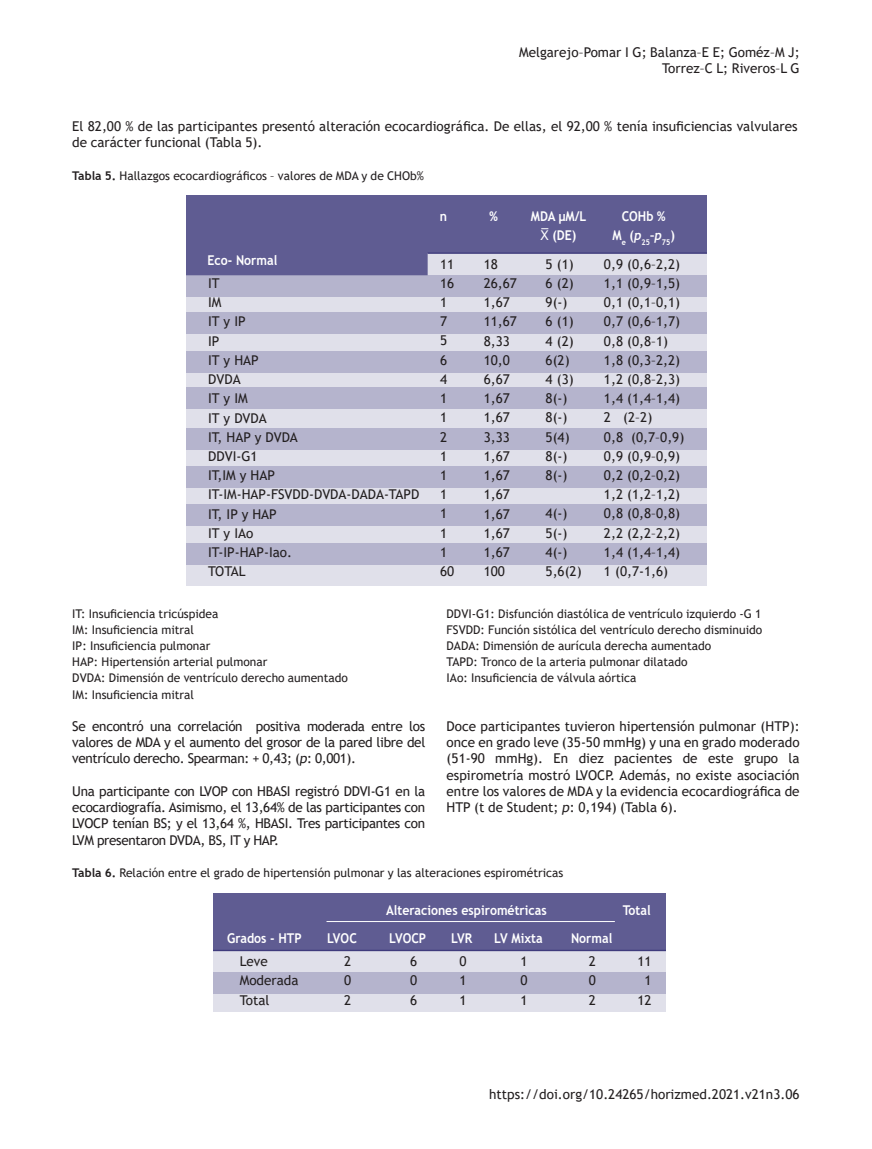
<style>
.page{position:relative;width:872px;height:1149px;background:#fff}
.page>*{position:absolute;margin:0;border:0;box-sizing:border-box;transform-origin:0 0}
.TEXTO_PRINCIPAL_HORI{font:13.5px/19.2px "Trebuchet MS";color:#231f20}
.t1{font:700 13.5px/19.2px "Trebuchet MS";color:#fff;text-align:center;scale:.91 1}
.ENCABEZADO_AUTOR{font:13.5px/16.2px "Trebuchet MS";color:#231f20;text-align:right}
.LEYENDAS_cuadros{font:12px "Trebuchet MS";color:#231f20}
.t2{font:700 7.8px "Trebuchet MS";color:#fff;scale:.91 1}
.s1{font-weight:700}
.s2{font-style:italic}
.s3{font-family:"Arial";font-weight:400}
</style>
<div class="page">
<div style="left:187px;top:196px;width:519px;height:389px;background:#e0e0ea"></div>
<div style="left:187px;top:275px;width:519px;height:21px;background:#b5b4cd"></div>
<div style="left:187px;top:312px;width:519px;height:21px;background:#b5b4cd"></div>
<div style="left:187px;top:351px;width:519px;height:21px;background:#b5b4cd"></div>
<div style="left:187px;top:387px;width:519px;height:21px;background:#b5b4cd"></div>
<div style="left:187px;top:428px;width:519px;height:21px;background:#b5b4cd"></div>
<div style="left:187px;top:466px;width:519px;height:21px;background:#b5b4cd"></div>
<div style="left:187px;top:504px;width:519px;height:21px;background:#b5b4cd"></div>
<div style="left:187px;top:543px;width:519px;height:21px;background:#b5b4cd"></div>
<svg style="left:187px;top:196px;width:519px;height:79px;background:#716f9e"></svg>
<hr style="left:428px;top:252px;width:278px;height:2px;background:#353175">
<svg style="left:214px;top:950px;width:451px;height:61px;background:#dadae6"></svg>
<div style="left:214px;top:972px;width:451px;height:21px;background:#b5b4cd"></div>
<div style="left:214px;top:892px;width:451px;height:58px;background:#5f5c92"></div>
<hr style="left:214px;top:949px;width:451px;height:1px;background:#353175">
<hr style="left:326px;top:920px;width:289px;height:1px;background:#fff">
<p class="ENCABEZADO_AUTOR" style="left:519px;top:44px;width:282px">Melgarejo–Pomar I G; Balanza–E E; Goméz–M J;<br>Torrez–C L; Riveros–L G</p>
<p class="TEXTO_PRINCIPAL_HORI" style="left:72px;top:118px;width:726px;line-height:16.2px">El 82,00 % de las participantes presentó alteración ecocardiográfica. De ellas, el 92,00 % tenía insuficiencias valvulares de carácter funcional (Tabla 5).</p>
<p class="LEYENDAS_cuadros" style="left:72px;top:168px;width:353px"><span class="s1">Tabla 5.</span> Hallazgos ecocardiográficos – valores de MDA y de CHOb%</p>
<p class="t1" style="left:207px;top:250px;width:78px">Eco- Normal</p>
<p class="TEXTO_PRINCIPAL_HORI" style="left:208px;top:273px;width:212px">IT<br>IM<br>IT y IP<br>IP<br>IT y HAP<br>DVDA<br>IT y IM<br>IT y DVDA<br>IT, HAP y DVDA<br>DDVI-G1<br>IT,IM y HAP<br>IT-IM-HAP-FSVDD-DVDA-DADA-TAPD<br>IT, IP y HAP<br>IT y IAo<br>IT-IP-HAP-Iao.<br>TOTAL</p>
<p class="LEYENDAS_cuadros" style="left:72px;top:605px;width:148px">IT: Insuficiencia tricúspidea</p>
<p class="LEYENDAS_cuadros" style="left:72px;top:621px;width:123px">IM: Insuficiencia mitral</p>
<p class="LEYENDAS_cuadros" style="left:72px;top:638px;width:140px">IP: Insuficiencia pulmonar</p>
<p class="LEYENDAS_cuadros" style="left:72px;top:654px;width:196px">HAP: Hipertensión arterial pulmonar</p>
<p class="LEYENDAS_cuadros" style="left:72px;top:670px;width:277px">DVDA: Dimensión de ventrículo derecho aumentado</p>
<p class="LEYENDAS_cuadros" style="left:72px;top:686px;width:123px">IM: Insuficiencia mitral</p>
<p class="TEXTO_PRINCIPAL_HORI" style="left:72px;top:717px;width:354px;line-height:16.2px;text-align:justify">Se encontró una correlación positiva moderada entre los valores de MDA y el aumento del grosor de la pared libre del ventrículo derecho. Spearman: + 0,43; (<span class="s2">p</span>: 0,001).</p>
<p class="TEXTO_PRINCIPAL_HORI" style="left:72px;top:782px;width:354px;line-height:16.2px;text-align:justify">Una participante con LVOP con HBASI registró DDVI-G1 en la ecocardiografía. Asimismo, el 13,64% de las participantes con LVOCP tenían BS; y el 13,64 %, HBASI. Tres participantes con LVM presentaron DVDA, BS, IT y HAP.</p>
<p class="t1" style="left:440px;top:207px;width:10px">n</p>
<p class="t1" style="left:489px;top:207px;width:11px">%</p>
<p class="t1" style="left:531px;top:207px;width:63px">MDA µM/L<br><span class="s3">X</span> (DE)</p>
<p class="t1" style="left:621px;top:207px;width:50px">COHb %</p>
<p class="t2" style="left:612px;top:237px;width:70px"><sup>M</sup>e <sup>(</sup><sup>p</sup>25<sup>–</sup><sup>p</sup>75<sup>)</sup></p>
<p class="TEXTO_PRINCIPAL_HORI" style="left:440px;top:254px;width:16px">11<br>16<br>1<br>7<br>5<br>6<br>4<br>1<br>1<br>2<br>1<br>1<br>1<br>1<br>1<br>1<br>60</p>
<p class="TEXTO_PRINCIPAL_HORI" style="left:484px;top:254px;width:35px">18<br>26,67<br>1,67<br>11,67<br>8,33<br>10,0<br>6,67<br>1,67<br>1,67<br>3,33<br>1,67<br>1,67<br>1,67<br>1,67<br>1,67<br>1,67<br>100</p>
<p class="TEXTO_PRINCIPAL_HORI" style="left:545px;top:254px;width:30px">5 (1)<br>6 (2)<br>9(-)<br>6 (1)<br>4 (2)<br>6(2)<br>4 (3)<br>8(-)<br>8(-)<br>5(4)<br>8(-)<br>8(-)</p>
<p class="TEXTO_PRINCIPAL_HORI" style="left:545px;top:504px;width:38px">4(-)<br>5(-)<br>4(-)<br>5,6(2)</p>
<p class="TEXTO_PRINCIPAL_HORI" style="left:604px;top:254px;width:82px">0,9 (0,6–2,2)<br>1,1 (0,9–1,5)<br>0,1 (0,1–0,1)<br>0,7 (0,6–1,7)<br>0,8 (0,8–1)<br>1,8 (0,3–2,2)<br>1,2 (0,8–2,3)<br>1,4 (1,4–1,4)<br>2 (2–2)<br>0,8 (0,7–0,9)<br>0,9 (0,9–0,9)<br>0,2 (0,2–0,2)<br>1,2 (1,2–1,2)<br>0,8 (0,8–0,8)<br>2,2 (2,2–2,2)<br>1,4 (1,4–1,4)<br>1 (0,7-1,6)</p>
<p class="LEYENDAS_cuadros" style="left:446px;top:605px;width:316px">DDVI-G1: Disfunción diastólica de ventrículo izquierdo -G 1</p>
<p class="LEYENDAS_cuadros" style="left:446px;top:621px;width:317px">FSVDD: Función sistólica del ventrículo derecho disminuido</p>
<p class="LEYENDAS_cuadros" style="left:446px;top:638px;width:266px">DADA: Dimensión de aurícula derecha aumentado</p>
<p class="LEYENDAS_cuadros" style="left:446px;top:654px;width:242px">TAPD: Tronco de la arteria pulmonar dilatado</p>
<p class="LEYENDAS_cuadros" style="left:446px;top:670px;width:191px">IAo: Insuficiencia de válvula aórtica</p>
<p class="TEXTO_PRINCIPAL_HORI" style="left:446px;top:717px;width:354px;line-height:16.2px;text-align:justify">Doce participantes tuvieron hipertensión pulmonar (HTP): once en grado leve (35-50 mmHg) y una en grado moderado (51-90 mmHg). En diez pacientes de este grupo la espirometría mostró LVOCP. Además, no existe asociación entre los valores de MDA y la evidencia ecocardiográfica de HTP (t de Student; <span class="s2">p</span>: 0,194) (Tabla 6).</p>
<p class="LEYENDAS_cuadros" style="left:72px;top:864px;width:492px"><span class="s1">Tabla 6.</span> Relación entre el grado de hipertensión pulmonar y las alteraciones espirométricas</p>
<p class="t1" style="left:386px;top:900px;width:178px">Alteraciones espirométricas</p>
<p class="t1" style="left:622px;top:900px;width:32px">Total</p>
<p class="t1" style="left:227px;top:928px;width:83px">Grados - HTP</p>
<p class="t1" style="left:327px;top:928px;width:34px">LVOC</p>
<p class="t1" style="left:389px;top:928px;width:42px">LVOCP</p>
<p class="t1" style="left:451px;top:928px;width:25px">LVR</p>
<p class="t1" style="left:494px;top:928px;width:55px">LV Mixta</p>
<p class="t1" style="left:571px;top:928px;width:47px">Normal</p>
<p class="TEXTO_PRINCIPAL_HORI" style="left:240px;top:951px;width:60px">Leve<br>Moderada<br>Total</p>
<p class="TEXTO_PRINCIPAL_HORI" style="left:344px;top:951px;width:9px;text-align:justify">2<br>0<br>2</p>
<p class="TEXTO_PRINCIPAL_HORI" style="left:410px;top:951px;width:9px;text-align:justify">6<br>0<br>6</p>
<p class="TEXTO_PRINCIPAL_HORI" style="left:459px;top:951px;width:9px;text-align:justify">0<br>1<br>1</p>
<p class="TEXTO_PRINCIPAL_HORI" style="left:520px;top:951px;width:9px;text-align:justify">1<br>0<br>1</p>
<p class="TEXTO_PRINCIPAL_HORI" style="left:589px;top:951px;width:9px;text-align:justify">2<br>0<br>2</p>
<p class="TEXTO_PRINCIPAL_HORI" style="left:637px;top:951px;width:16px;text-align:center">11<br>1<br>12</p>
<p class="TEXTO_PRINCIPAL_HORI" style="left:489px;top:1084px;width:312px">https://doi.org/10.24265/horizmed.2021.v21n3.06</p>
</div>
